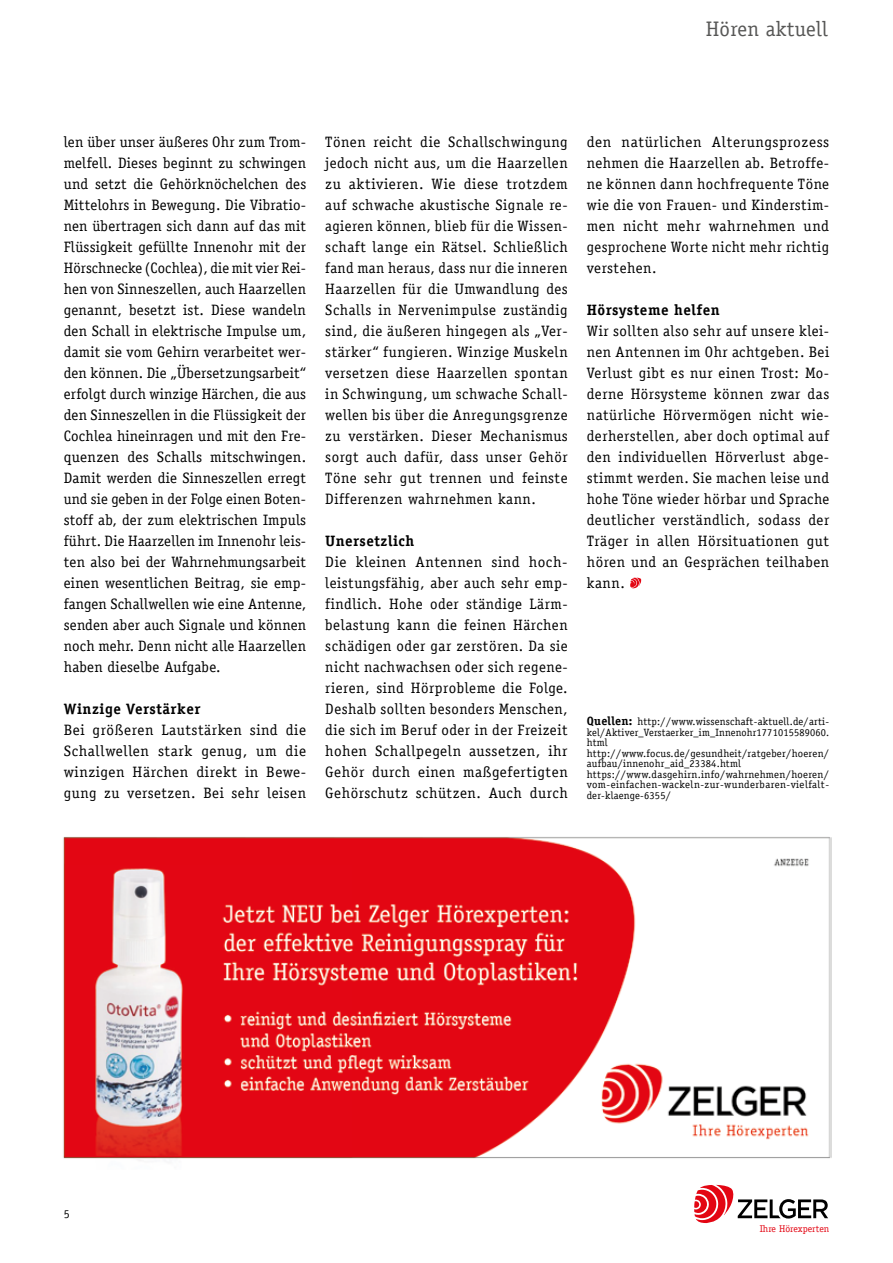
<style>
.page{position:relative;width:893px;height:1263px;background:#fff}
.page>*{position:absolute;margin:0;border:0;box-sizing:border-box;transform-origin:0 0}
.t1{font:21px "Officina Serif";letter-spacing:.01em;color:#575756}
.t2{font:15px/21px "Officina Serif";letter-spacing:.035em;color:#000;text-align:justify}
.t3{font:700 15px "Officina Serif";letter-spacing:.035em;color:#000}
.t4{font:12px "Officina Serif";color:#000}
.t5{font:10.5px/10.5px "Officina Serif";letter-spacing:.02em;color:#000}
.t6{font:9.75px "Officina Serif";color:#e30613}
.s1{font-weight:700;font-size:12px}
</style>
<div class="page">
<svg style="left:694px;top:1185px;width:134px;height:38px"></svg>
<svg style="left:630px;top:578px;width:11px;height:10px"></svg>
<img style="left:63px;top:837px;width:768px;height:324px">
<h1 class="t1" style="left:706px;top:16px;width:124px">Hören aktuell</h1>
<p class="t2" style="left:64px;top:132px;width:244px">len über unser äußeres Ohr zum Trom&shy;melfell. Dieses beginnt zu schwingen und setzt die Gehörknöchelchen des Mittelohrs in Bewegung. Die Vibratio&shy;nen übertragen sich dann auf das mit Flüssigkeit gefüllte Innenohr mit der Hörschnecke (Cochlea), die mit vier Rei&shy;hen von Sinneszellen, auch Haarzellen genannt, besetzt ist. Diese wandeln den Schall in elektrische Impulse um, damit sie vom Gehirn verarbeitet wer&shy;den können. Die „Übersetzungsarbeit“ erfolgt durch winzige Härchen, die aus den Sinneszellen in die Flüssigkeit der Cochlea hineinragen und mit den Fre&shy;quenzen des Schalls mitschwingen.<br>Damit werden die Sinneszellen erregt und sie geben in der Folge einen Boten&shy;stoff ab, der zum elektrischen Impuls führt. Die Haarzellen im Innenohr leis&shy;ten also bei der Wahrnehmungsarbeit einen wesentlichen Beitrag, sie emp&shy;fangen Schallwellen wie eine Antenne, senden aber auch Signale und können noch mehr. Denn nicht alle Haarzellen haben dieselbe Aufgabe.</p>
<p class="t3" style="left:64px;top:700px;width:138px">Winzige Verstärker</p>
<p class="t2" style="left:64px;top:720px;width:244px">Bei größeren Lautstärken sind die Schallwellen stark genug, um die winzigen Härchen direkt in Bewe&shy;gung zu versetzen. Bei sehr leisen</p>
<p class="t2" style="left:325px;top:132px;width:244px">Tönen reicht die Schallschwingung jedoch nicht aus, um die Haarzellen zu aktivieren. Wie diese trotzdem auf schwache akustische Signale re&shy;agieren können, blieb für die Wissen&shy;schaft lange ein Rätsel. Schließlich fand man heraus, dass nur die inneren Haarzellen für die Umwandlung des Schalls in Nervenimpulse zuständig sind, die äußeren hingegen als „Ver&shy;stärker“ fungieren. Winzige Muskeln versetzen diese Haarzellen spontan in Schwingung, um schwache Schall&shy;wellen bis über die Anregungsgrenze zu verstärken. Dieser Mechanismus sorgt auch dafür, dass unser Gehör Töne sehr gut trennen und feinste Differenzen wahrnehmen kann.</p>
<p class="t3" style="left:325px;top:532px;width:91px">Unersetzlich</p>
<p class="t2" style="left:325px;top:552px;width:244px">Die kleinen Antennen sind hoch&shy;leistungsfähig, aber auch sehr emp&shy;findlich. Hohe oder ständige Lärm&shy;belastung kann die feinen Härchen schädigen oder gar zerstören. Da sie nicht nachwachsen oder sich regene&shy;rieren, sind Hörprobleme die Folge.<br>Deshalb sollten besonders Menschen, die sich im Beruf oder in der Freizeit hohen Schallpegeln aussetzen, ihr Gehör durch einen maßgefertigten Gehörschutz schützen. Auch durch</p>
<p class="t2" style="left:587px;top:132px;width:244px">den natürlichen Alterungsprozess nehmen die Haarzellen ab. Betroffe&shy;ne können dann hochfrequente Töne wie die von Frauen- und Kinderstim&shy;men nicht mehr wahrnehmen und gesprochene Worte nicht mehr richtig verstehen.</p>
<p class="t3" style="left:587px;top:301px;width:134px">Hörsysteme helfen</p>
<p class="t2" style="left:587px;top:321px;width:244px">Wir sollten also sehr auf unsere klei&shy;nen Antennen im Ohr achtgeben. Bei Verlust gibt es nur einen Trost: Mo&shy;derne Hörsysteme können zwar das natürliche Hörvermögen nicht wie&shy;derherstellen, aber doch optimal auf den individuellen Hörverlust abge&shy;stimmt werden. Sie machen leise und hohe Töne wieder hörbar und Sprache deutlicher verständlich, sodass der Träger in allen Hörsituationen gut hören und an Gesprächen teilhaben kann.</p>
<p class="t5" style="left:587px;top:716px;width:244px"><span class="s1">Quellen:</span> http://www.wissenschaft-aktuell.de/arti&shy;kel/Aktiver_Verstaerker_im_Innenohr1771015589060. html http://www.focus.de/gesundheit/ratgeber/hoeren/ aufbau/innenohr_aid_23384.html https://www.dasgehirn.info/wahrnehmen/hoeren/ vom-einfachen-wackeln-zur-wunderbaren-vielfalt&shy;der-klaenge-6355/</p>
<p class="t4" style="left:64px;top:1207px;width:7px">5</p>
<p class="t6" style="left:760px;top:1222px;width:71px">Ihre Hörexperten</p>
</div>
